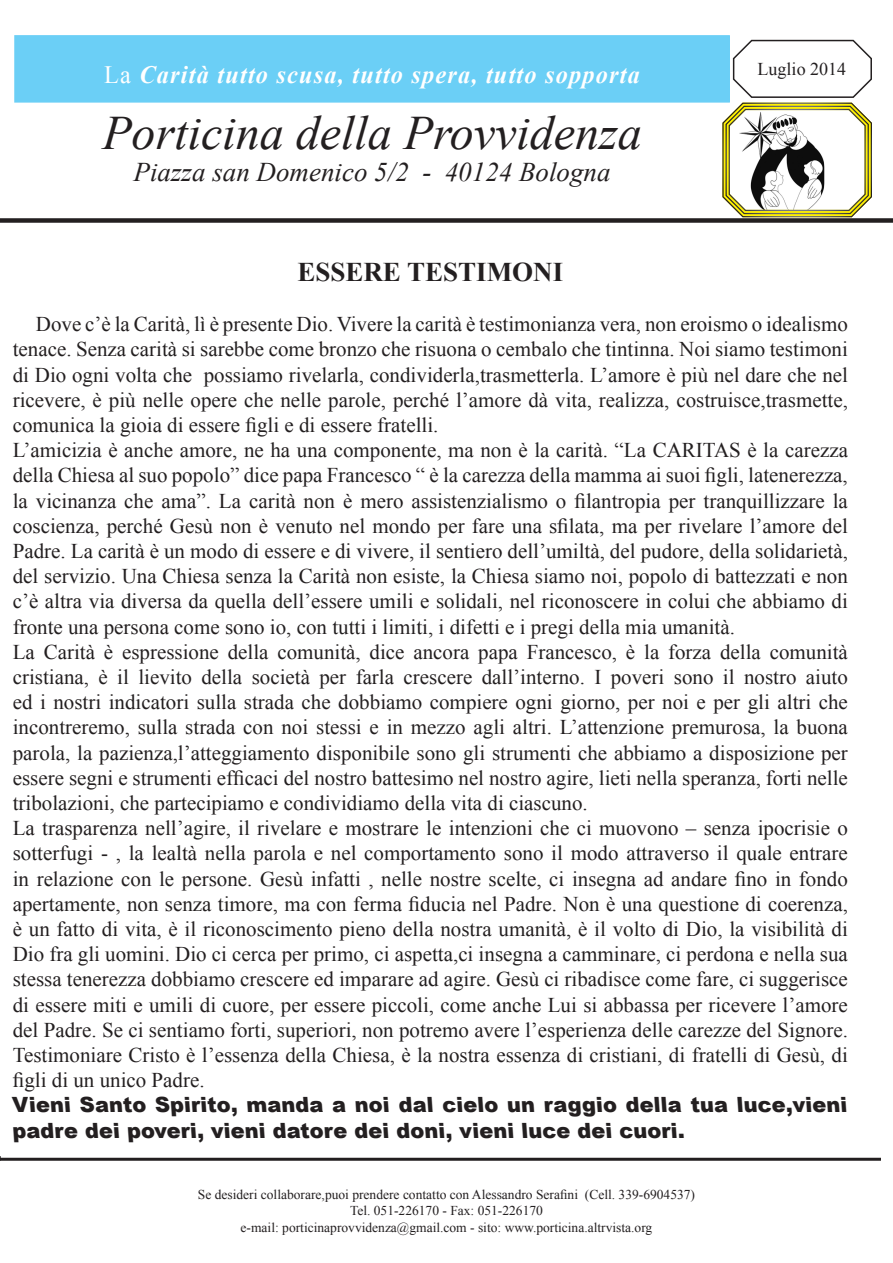
<style>
.page{position:relative;width:893px;height:1263px;background:#fff}
.page>*{position:absolute;margin:0;border:0;box-sizing:border-box;transform-origin:0 0}
.t1{font:italic 48px "Times New Roman";color:#231f20}
.t2{font:italic 27px "Times New Roman";color:#231f20}
.t3{font:700 27px "Times New Roman";color:#231f20}
.t4{font:italic 700 24.9px "Times New Roman";letter-spacing:.05em;color:#fff}
.t5{font:21px/25.2px "Times New Roman";color:#231f20;text-align:justify}
.t6{font:900 21px/25.2px "Arial";letter-spacing:.01em;color:#231f20}
.t7{font:18px "Times New Roman";color:#231f20}
.t8{font:13.5px "Times New Roman";color:#231f20}
.s1{font-weight:400;font-style:normal}
</style>
<div class="page">
<div style="left:15px;top:36px;width:714px;height:66px;background:#6bcff6"></div>
<div style="left:14px;top:35px;width:716px;height:68px;border:2px solid #6bcff6"></div>
<div style="left:0;top:218px;width:893px;height:5px;background:#231f20"></div>
<svg style="left:719px;top:38px;width:157px;height:181px"></svg>
<hr style="left:0;top:1158px;width:881px;height:3px;background:#231f20">
<p class="t4" style="left:104px;top:57px;width:537px"><span class="s1">La</span> Carità tutto scusa, tutto spera, tutto sopporta</p>
<p class="t1" style="left:102px;top:100px;width:541px">Porticina della Provvidenza</p>
<p class="t2" style="left:134px;top:154px;width:478px">Piazza san Domenico 5/2 - 40124 Bologna</p>
<p class="t7" style="left:758px;top:57px;width:90px">Luglio 2014</p>
<p class="t3" style="left:297px;top:253px;width:267px">ESSERE TESTIMONI</p>
<p class="t5" style="left:13px;top:311px;width:837px;text-indent:23px">Dove c’è la Carità, lì è presente Dio. Vivere la carità è testimonianza vera, non eroismo o idealismo tenace. Senza carità si sarebbe come bronzo che risuona o cembalo che tintinna. Noi siamo testimoni di Dio ogni volta che possiamo rivelarla, condividerla,trasmetterla. L’amore è più nel dare che nel ricevere, è più nelle opere che nelle parole, perché l’amore dà vita, realizza, costruisce,trasmette, comunica la gioia di essere figli e di essere fratelli.</p>
<p class="t5" style="left:13px;top:437px;width:837px">L’amicizia è anche amore, ne ha una componente, ma non è la carità. “La CARITAS è la carezza della Chiesa al suo popolo” dice papa Francesco “ è la carezza della mamma ai suoi figli, latenerezza, la vicinanza che ama”. La carità non è mero assistenzialismo o filantropia per tranquillizzare la coscienza, perché Gesù non è venuto nel mondo per fare una sfilata, ma per rivelare l’amore del Padre. La carità è un modo di essere e di vivere, il sentiero dell’umiltà, del pudore, della solidarietà, del servizio. Una Chiesa senza la Carità non esiste, la Chiesa siamo noi, popolo di battezzati e non c’è altra via diversa da quella dell’essere umili e solidali, nel riconoscere in colui che abbiamo di fronte una persona come sono io, con tutti i limiti, i difetti e i pregi della mia umanità.</p>
<p class="t5" style="left:13px;top:639px;width:837px">La Carità è espressione della comunità, dice ancora papa Francesco, è la forza della comunità cristiana, è il lievito della società per farla crescere dall’interno. I poveri sono il nostro aiuto ed i nostri indicatori sulla strada che dobbiamo compiere ogni giorno, per noi e per gli altri che incontreremo, sulla strada con noi stessi e in mezzo agli altri. L’attenzione premurosa, la buona parola, la pazienza,l’atteggiamento disponibile sono gli strumenti che abbiamo a disposizione per essere segni e strumenti efficaci del nostro battesimo nel nostro agire, lieti nella speranza, forti nelle tribolazioni, che partecipiamo e condividiamo della vita di ciascuno.</p>
<p class="t5" style="left:13px;top:815px;width:837px">La trasparenza nell’agire, il rivelare e mostrare le intenzioni che ci muovono – senza ipocrisie o sotterfugi - , la lealtà nella parola e nel comportamento sono il modo attraverso il quale entrare in relazione con le persone. Gesù infatti , nelle nostre scelte, ci insegna ad andare fino in fondo apertamente, non senza timore, ma con ferma fiducia nel Padre. Non è una questione di coerenza, è un fatto di vita, è il riconoscimento pieno della nostra umanità, è il volto di Dio, la visibilità di Dio fra gli uomini. Dio ci cerca per primo, ci aspetta,ci insegna a camminare, ci perdona e nella sua stessa tenerezza dobbiamo crescere ed imparare ad agire. Gesù ci ribadisce come fare, ci suggerisce di essere miti e umili di cuore, per essere piccoli, come anche Lui si abbassa per ricevere l’amore del Padre. Se ci sentiamo forti, superiori, non potremo avere l’esperienza delle carezze del Signore.<br>Testimoniare Cristo è l’essenza della Chiesa, è la nostra essenza di cristiani, di fratelli di Gesù, di figli di un unico Padre.</p>
<p class="t6" style="left:13px;top:1092px;width:839px">Vieni Santo Spirito, manda a noi dal cielo un raggio della tua luce,vieni padre dei poveri, vieni datore dei doni, vieni luce dei cuori.</p>
<p class="t8" style="left:198px;top:1186px;width:499px">Se desideri collaborare,puoi prendere contatto con Alessandro Serafini (Cell. 339-6904537)</p>
<p class="t8" style="left:350px;top:1202px;width:194px">Tel. 051-226170 - Fax: 051-226170</p>
<p class="t8" style="left:241px;top:1218px;width:413px">e-mail: porticinaprovvidenza@gmail.com - sito: www.porticina.altrvista.org</p>
</div>
